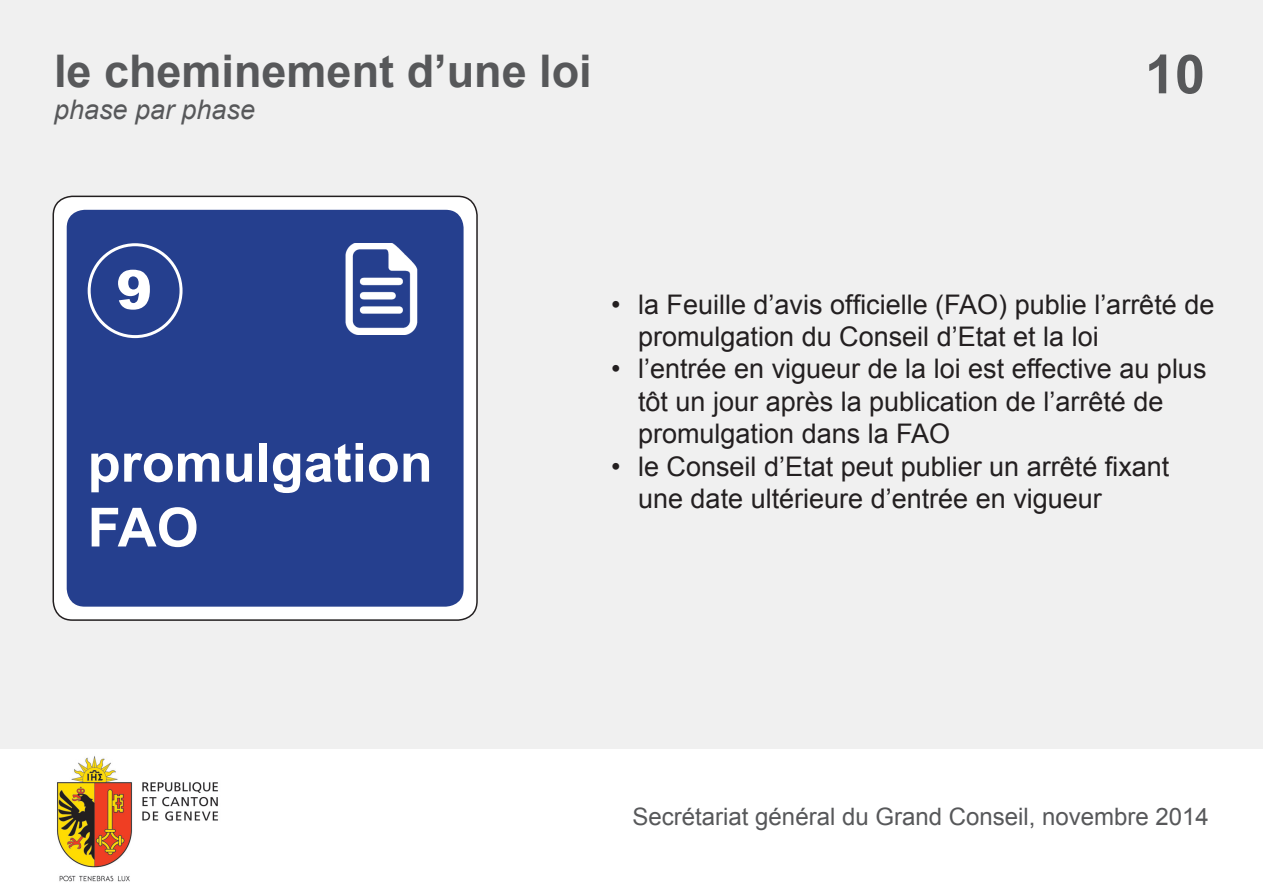
<style>
.page{position:relative;width:1263px;height:893px;background:#fff}
.page>*{position:absolute;margin:0;border:0;box-sizing:border-box;transform-origin:0 0}
.t1{font:700 54px "Arial";color:#fff}
.t2{font:700 54px "Arial";color:#57585a}
.t3{font:900 54px "Arial";color:#fff}
.t4{font:700 45px "Arial";color:#57585a}
.t5{font:27px/32.4px "Arial";color:#231f20}
.t6{font:italic 27px "Arial";color:#57585a}
.t7{font:24px "Arial";color:#57585a}
</style>
<div class="page">
<div style="left:0;top:0;width:1263px;height:748px;background:#f0f0f0"></div>
<img style="left:57px;top:756px;width:161px;height:126px">
<div style="left:53px;top:196px;width:424px;height:424px;background:#fff;border-radius:19px"></div>
<div style="left:53px;top:196px;width:425px;height:425px;border:2px solid #231f20;border-radius:19px"></div>
<div style="left:67px;top:210px;width:397px;height:397px;background:#253f8e;border-radius:18px"></div>
<div style="left:88px;top:243px;width:95px;height:95px;border:3px solid #fff;border-radius:50%"></div>
<img style="left:345px;top:243px;width:73px;height:91px">
<p class="t4" style="left:54px;top:41px;width:539px">le cheminement d’une loi</p>
<p class="t6" style="left:54px;top:92px;width:203px">phase par phase</p>
<p class="t2" style="left:1145px;top:38px;width:62px">10</p>
<p class="t3" style="left:116px;top:250px;width:38px">9</p>
<p class="t1" style="left:88px;top:427px;width:347px">promulgation</p>
<p class="t1" style="left:88px;top:491px;width:113px">FAO</p>
<p class="t5" style="left:638px;top:288px;width:578px;text-indent:-27px">• la Feuille d’avis officielle (FAO) publie l’arrêté de promulgation du Conseil d’Etat et la loi</p>
<p class="t5" style="left:638px;top:353px;width:570px;text-indent:-27px">• l’entrée en vigueur de la loi est effective au plus tôt un jour après la publication de l’arrêté de promulgation dans la FAO</p>
<p class="t5" style="left:638px;top:450px;width:533px;text-indent:-27px">• le Conseil d’Etat peut publier un arrêté fixant une date ultérieure d’entrée en vigueur</p>
<p class="t7" style="left:632px;top:801px;width:578px">Secrétariat général du Grand Conseil, novembre 2014</p>
</div>
